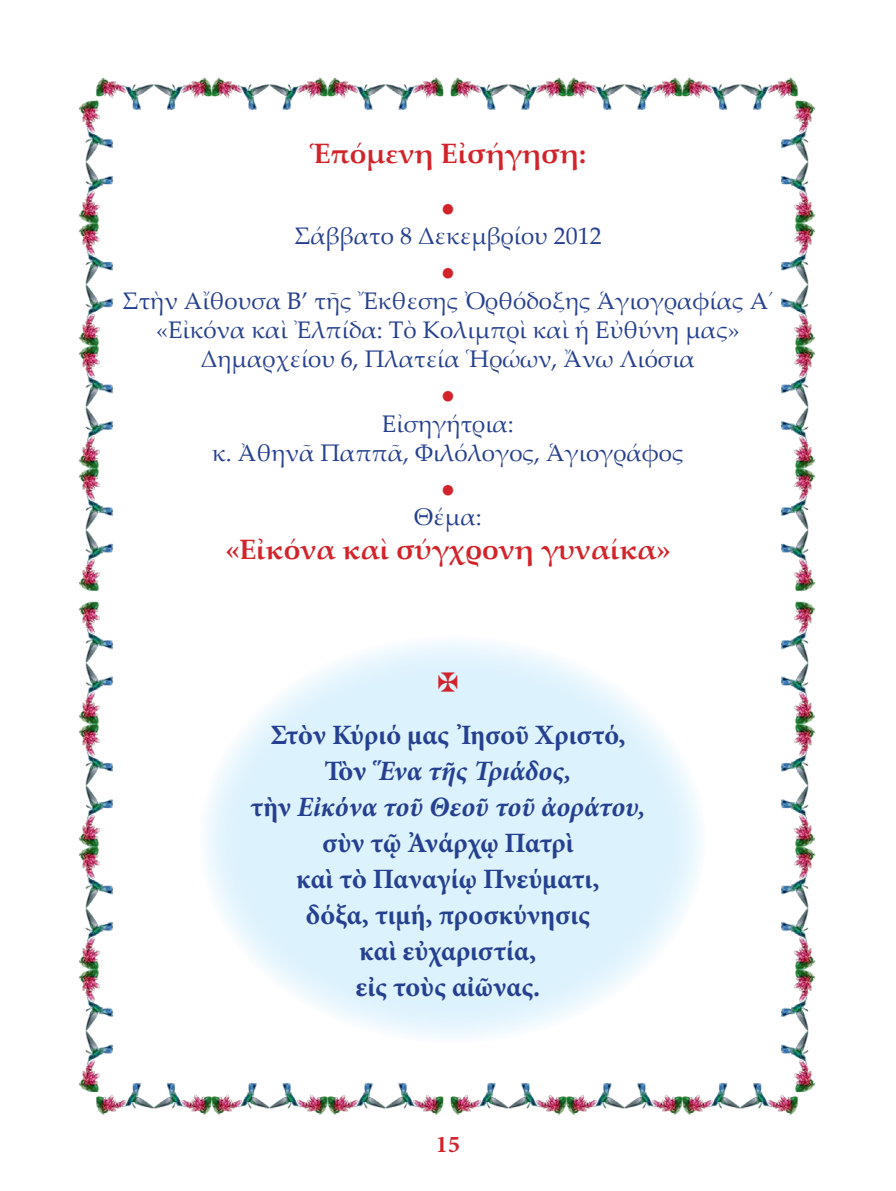
<style>
.page{position:relative;width:896px;height:1191px;background:#fff}
.page>*{position:absolute;margin:0;border:0;box-sizing:border-box;transform-origin:0 0}
.t1{font:700 28px/36px "Minion Pro";color:#25408f;text-align:center}
.t2{font:700 28px "Palatino Linotype";color:#d2232a}
.t3{font:24px/28.8px "Palatino Linotype";color:#25408f;text-align:center}
.t4{font:24px "Palatino Linotype";color:#d2232a}
.t5{font:700 24px "Minion Pro";color:#d2232a}
.s1{font-style:italic}
</style>
<div class="page">
<img style="left:78px;top:77px;width:738px;height:1038px">
<svg style="left:198px;top:635px;width:508px;height:408px;fill:#dcf2fd"></svg>
<p class="t2" style="left:310px;top:133px;width:278px">Ἑπόμενη Εἰσήγηση:</p>
<p class="t4" style="left:441px;top:190px;width:16px">●</p>
<p class="t3" style="left:294px;top:221px;width:309px">Σάββατο 8 Δεκεμβρίου 2012</p>
<p class="t4" style="left:441px;top:255px;width:16px">●</p>
<p class="t3" style="left:122px;top:286px;width:653px">Στὴν Αἴθουσα Β’ τῆς Ἔκθεσης Ὀρθόδοξης Ἁγιογραφίας Α´ «Εἰκόνα καὶ Ἐλπίδα: Τὸ Κολιμπρὶ καὶ ἡ Εὐθύνη μας»<br>Δημαρχείου 6, Πλατεία Ἡρώων, Ἄνω Λιόσια</p>
<p class="t4" style="left:441px;top:378px;width:16px">●</p>
<p class="t3" style="left:212px;top:408px;width:473px">Εἰσηγήτρια:<br>κ. Ἀθηνᾶ Παππᾶ, Φιλόλογος, Ἁγιογράφος</p>
<p class="t4" style="left:441px;top:471px;width:16px">●</p>
<p class="t3" style="left:414px;top:502px;width:69px">Θέμα:</p>
<p class="t2" style="left:225px;top:529px;width:447px">«Εἰκόνα καὶ σύγχρονη γυναίκα»</p>
<p class="t1" style="left:250px;top:716px;width:396px">Στὸν Κύριό μας Ἰησοῦ Χριστό,<br>Τὸν <span class="s1">Ἕνα τῆς Τριάδος,<br></span>τὴν <span class="s1">Εἰκόνα τοῦ Θεοῦ τοῦ ἀοράτου, </span>σὺν τῷ Ἀνάρχῳ Πατρὶ<br>καὶ τὸ Παναγίῳ Πνεύματι,<br>δόξα, τιμή, προσκύνησις<br>καὶ εὐχαριστία,<br>εἰς τοὺς αἰῶνας.</p>
<p class="t5" style="left:436px;top:1127px;width:25px">15</p>
</div>
